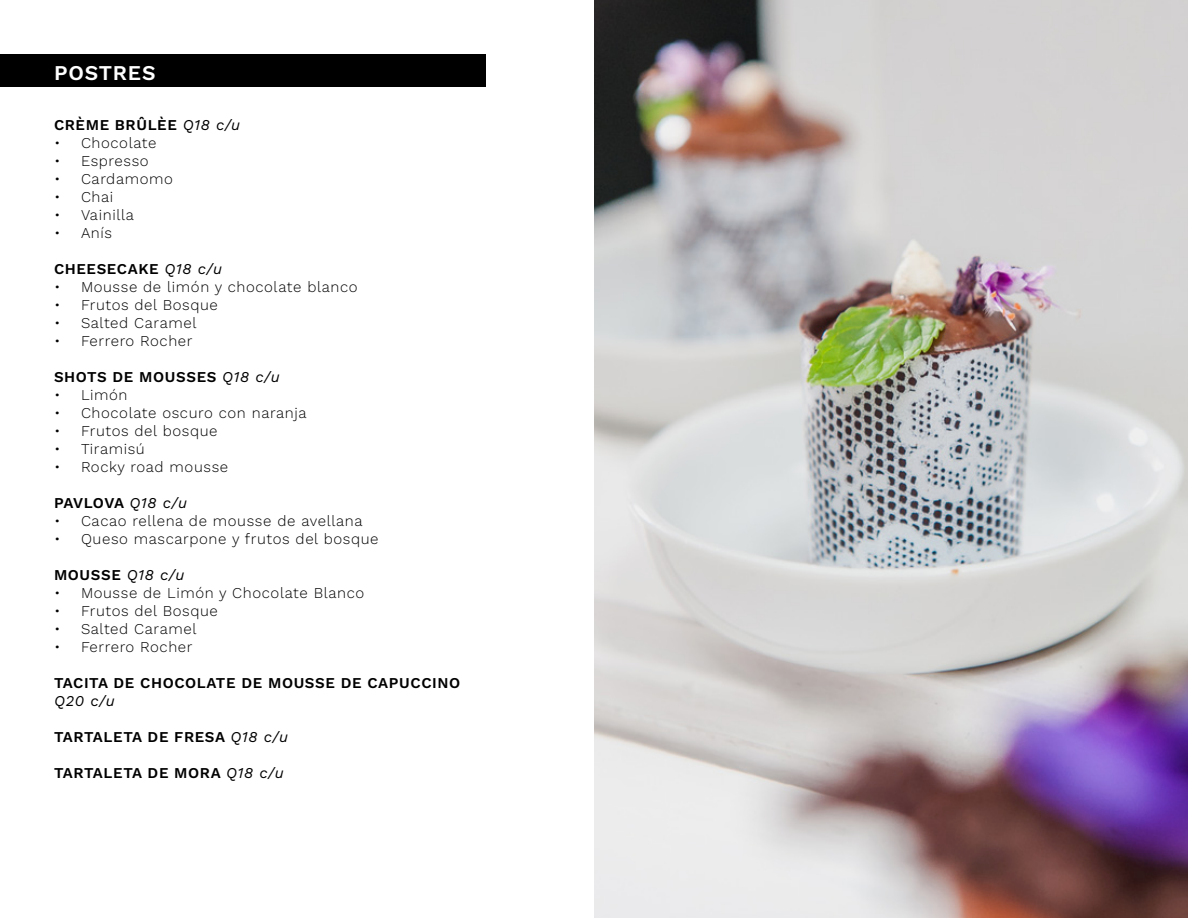
<style>
.page{position:relative;width:1188px;height:918px;background:#fff}
.page>*{position:absolute;margin:0;border:0;box-sizing:border-box;transform-origin:0 0}
.t1{font:600 21px "Work Sans";letter-spacing:.04em;color:#fff}
.t2{font:300 15px "Work Sans";letter-spacing:.04em;color:#000}
.t3{font:600 15px "Work Sans";letter-spacing:.04em;color:#000}
.t4{font:600 15px "Work Sans";color:#000}
.t5{font:italic 15px "Work Sans";color:#000}
.s1{font-weight:400;font-style:italic}
</style>
<div class="page">
<div style="left:0;top:54px;width:486px;height:32px;background:#000"></div>
<img style="left:594px;top:0;width:594px;height:918px">
<h1 class="t1" style="left:54px;top:57px;width:103px">POSTRES</h1>
<p class="t3" style="left:54px;top:114px;width:188px">CRÈME BRÛLÈE <span class="s1">Q18 c/u</span></p>
<p class="t2" style="left:54px;top:132px;width:104px">• Chocolate</p>
<p class="t2" style="left:54px;top:150px;width:96px">• Espresso</p>
<p class="t2" style="left:54px;top:168px;width:120px">• Cardamomo</p>
<p class="t2" style="left:54px;top:186px;width:61px">• Chai</p>
<p class="t2" style="left:54px;top:204px;width:81px">• Vainilla</p>
<p class="t2" style="left:54px;top:222px;width:60px">• Anís</p>
<p class="t3" style="left:54px;top:258px;width:170px">CHEESECAKE <span class="s1">Q18 c/u</span></p>
<p class="t2" style="left:54px;top:276px;width:305px">• Mousse de limón y chocolate blanco</p>
<p class="t2" style="left:54px;top:294px;width:165px">• Frutos del Bosque</p>
<p class="t2" style="left:54px;top:312px;width:144px">• Salted Caramel</p>
<p class="t2" style="left:54px;top:330px;width:140px">• Ferrero Rocher</p>
<p class="t3" style="left:54px;top:366px;width:227px">SHOTS DE MOUSSES <span class="s1">Q18 c/u</span></p>
<p class="t2" style="left:54px;top:384px;width:75px">• Limón</p>
<p class="t2" style="left:54px;top:402px;width:254px">• Chocolate oscuro con naranja</p>
<p class="t2" style="left:54px;top:420px;width:165px">• Frutos del bosque</p>
<p class="t2" style="left:54px;top:438px;width:92px">• Tiramisú</p>
<p class="t2" style="left:54px;top:456px;width:176px">• Rocky road mousse</p>
<p class="t4" style="left:54px;top:492px;width:135px">PAVLOVA <span class="s1">Q18 c/u</span></p>
<p class="t2" style="left:54px;top:510px;width:310px">• Cacao rellena de mousse de avellana</p>
<p class="t2" style="left:54px;top:528px;width:326px">• Queso mascarpone y frutos del bosque</p>
<p class="t3" style="left:54px;top:564px;width:132px">MOUSSE <span class="s1">Q18 c/u</span></p>
<p class="t2" style="left:54px;top:582px;width:312px">• Mousse de Limón y Chocolate Blanco</p>
<p class="t2" style="left:54px;top:600px;width:165px">• Frutos del Bosque</p>
<p class="t2" style="left:54px;top:618px;width:144px">• Salted Caramel</p>
<p class="t2" style="left:54px;top:636px;width:140px">• Ferrero Rocher</p>
<p class="t3" style="left:54px;top:672px;width:408px">TACITA DE CHOCOLATE DE MOUSSE DE CAPUCCINO</p>
<p class="t5" style="left:54px;top:690px;width:62px">Q20 c/u</p>
<p class="t3" style="left:54px;top:726px;width:236px">TARTALETA DE FRESA <span class="s1">Q18 c/u</span></p>
<p class="t3" style="left:54px;top:762px;width:231px">TARTALETA DE MORA <span class="s1">Q18 c/u</span></p>
</div>
